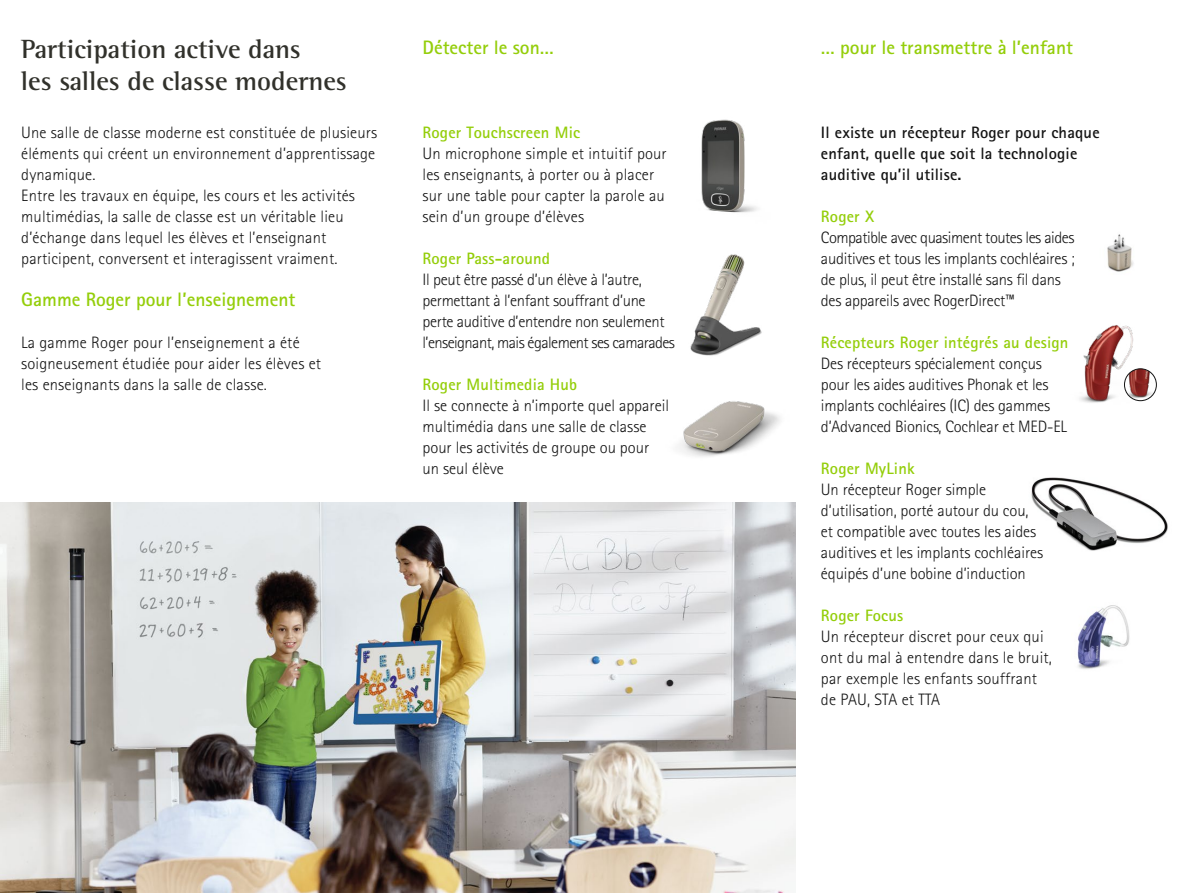
<style>
.page{position:relative;width:1191px;height:893px;background:#fff}
.page>*{position:absolute;margin:0;border:0;box-sizing:border-box;transform-origin:0 0}
.PHO_Headline_18pt_Gr{font:700 27px/32.4px "Rotis Semi Serif Pro";color:#31312b}
.PHO_Subtitle1_14pt_L{font:700 19.5px "Rotis Sans Serif Pro";color:#94ce0a}
.PHO_Bodycopy_11pt_Bl{font:300 16.5px/21px "Rotis Sans Serif Pro";color:#141414}
.PHO_Bodycopy_11pt_Bl-2{font:300 16.5px/21px "Rotis Sans Serif Pro";letter-spacing:-.02em;color:#141414}
.PHO_Bodycopy_11pt_Bl-3{font:700 16.5px "Rotis Sans Serif Pro";letter-spacing:.01em;color:#94ce0a}
.PHO_Bodycopy_11pt_Bl-4{font:700 16.5px/21px "Rotis Sans Serif Pro";letter-spacing:.01em;color:#141414}
</style>
<div class="page">
<img style="left:679px;top:401px;width:101px;height:56px">
<img style="left:690px;top:254px;width:72px;height:102px">
<img style="left:701px;top:119px;width:56px;height:94px">
<img style="left:1079px;top:325px;width:78px;height:78px">
<img style="left:1107px;top:234px;width:27px;height:38px">
<img style="left:1031px;top:477px;width:137px;height:74px">
<img style="left:1077px;top:605px;width:53px;height:64px">
<img style="left:1124px;top:369px;width:32px;height:32px;border-radius:16px">
<div style="left:1124px;top:369px;width:32px;height:32px;border:1px solid #141414;border-radius:50%"></div>
<img style="left:0;top:503px;width:795px;height:390px">
<p class="PHO_Headline_18pt_Gr" style="left:21px;top:33px;width:327px">Participation active dans<br>les salles de classe modernes</p>
<p class="PHO_Bodycopy_11pt_Bl" style="left:21px;top:122px;width:357px">Une salle de classe moderne est constituée de plusieurs éléments qui créent un environnement d’apprentissage dynamique.</p>
<p class="PHO_Bodycopy_11pt_Bl" style="left:21px;top:185px;width:335px">Entre les travaux en équipe, les cours et les activités multimédias, la salle de classe est un véritable lieu d’échange dans lequel les élèves et l’enseignant participent, conversent et interagissent vraiment.</p>
<p class="PHO_Subtitle1_14pt_L" style="left:21px;top:287px;width:276px">Gamme Roger pour l’enseignement</p>
<p class="PHO_Bodycopy_11pt_Bl" style="left:21px;top:332px;width:301px">La gamme Roger pour l’enseignement a été soigneusement étudiée pour aider les élèves et les enseignants dans la salle de classe.</p>
<p class="PHO_Subtitle1_14pt_L" style="left:422px;top:35px;width:133px">Détecter le son…</p>
<p class="PHO_Subtitle1_14pt_L" style="left:821px;top:35px;width:253px">… pour le transmettre à l’enfant</p>
<p class="PHO_Bodycopy_11pt_Bl-3" style="left:422px;top:122px;width:159px">Roger Touchscreen Mic</p>
<p class="PHO_Bodycopy_11pt_Bl" style="left:422px;top:143px;width:246px">Un microphone simple et intuitif pour les enseignants, à porter ou à placer sur une table pour capter la parole au sein d’un groupe d’élèves</p>
<p class="PHO_Bodycopy_11pt_Bl-3" style="left:422px;top:248px;width:129px">Roger Pass-around</p>
<p class="PHO_Bodycopy_11pt_Bl-2" style="left:422px;top:269px;width:254px">Il peut être passé d’un élève à l’autre, permettant à l’enfant souffrant d’une perte auditive d’entendre non seulement l’enseignant, mais également ses camarades</p>
<p class="PHO_Bodycopy_11pt_Bl-3" style="left:422px;top:374px;width:156px">Roger Multimedia Hub</p>
<p class="PHO_Bodycopy_11pt_Bl" style="left:422px;top:395px;width:248px">Il se connecte à n’importe quel appareil multimédia dans une salle de classe pour les activités de groupe ou pour un seul élève</p>
<p class="PHO_Bodycopy_11pt_Bl-4" style="left:821px;top:121px;width:280px">Il existe un récepteur Roger pour chaque enfant, quelle que soit la technologie auditive qu’il utilise.</p>
<p class="PHO_Bodycopy_11pt_Bl-3" style="left:821px;top:206px;width:55px">Roger X</p>
<p class="PHO_Bodycopy_11pt_Bl" style="left:821px;top:227px;width:255px">Compatible avec quasiment toutes les aides auditives et tous les implants cochléaires ; de plus, il peut être installé sans fil dans des appareils avec RogerDirect™</p>
<p class="PHO_Bodycopy_11pt_Bl-3" style="left:821px;top:332px;width:249px">Récepteurs Roger intégrés au design</p>
<p class="PHO_Bodycopy_11pt_Bl" style="left:821px;top:353px;width:247px">Des récepteurs spécialement conçus pour les aides auditives Phonak et les implants cochléaires (IC) des gammes d’Advanced Bionics, Cochlear et MED-EL</p>
<p class="PHO_Bodycopy_11pt_Bl-3" style="left:821px;top:458px;width:95px">Roger MyLink</p>
<p class="PHO_Bodycopy_11pt_Bl" style="left:821px;top:479px;width:224px">Un récepteur Roger simple d’utilisation, porté autour du cou, et compatible avec toutes les aides auditives et les implants cochléaires équipés d’une bobine d’induction</p>
<p class="PHO_Bodycopy_11pt_Bl-3" style="left:821px;top:605px;width:84px">Roger Focus</p>
<p class="PHO_Bodycopy_11pt_Bl" style="left:821px;top:626px;width:232px">Un récepteur discret pour ceux qui ont du mal à entendre dans le bruit, par exemple les enfants souffrant de PAU, STA et TTA</p>
</div>
